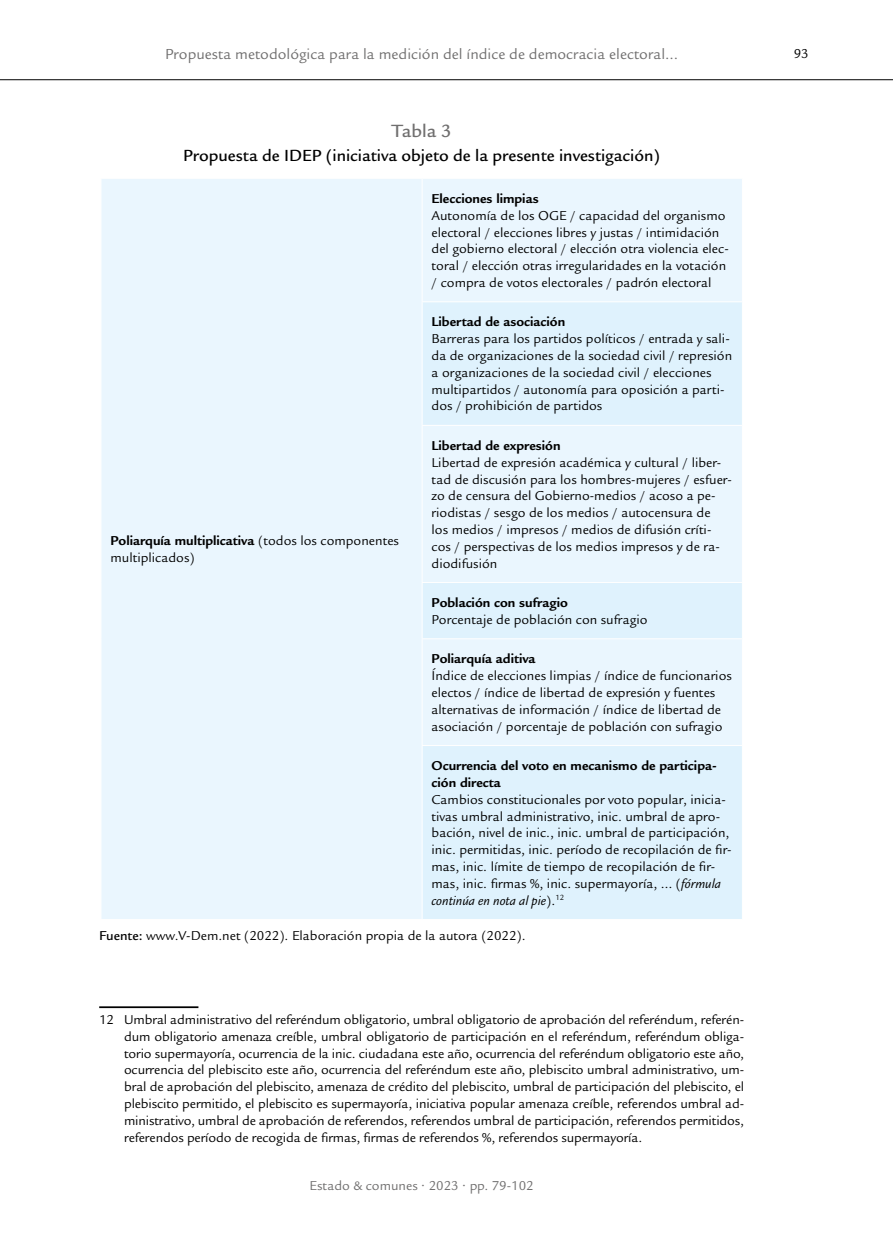
<style>
.page{position:relative;width:893px;height:1241px;background:#fff}
.page>*{position:absolute;margin:0;border:0;box-sizing:border-box;transform-origin:0 0}
.número_tabla{font:500 19.25px "Legacy Sans Std";color:#706f6f}
.título_tabla{font:500 17.5px "Legacy Sans Std";color:#000}
.t1{font:15.75px "Legacy Sans Std";color:#706f6f}
.interior_tabla_básic{font:14px/16.8px "Legacy Sans Std";color:#000}
.nota_al_pie{font:14px/16.8px "Legacy Sans Std";letter-spacing:-.01em;color:#000;text-align:justify}
.interior_tabla_básic-2{font:700 14px/16.8px "Legacy Sans Std";color:#000}
.Fuente{font:14px "Legacy Sans Std";color:#000}
.t2{font:14px "Legacy Sans Std";color:#706f6f}
.s1{font-style:italic}
.s2{font-weight:500}
.s3{font-weight:700}
</style>
<div class="page">
<hr style="left:0;top:79px;width:893px;height:1px;background:#000">
<div style="left:102px;top:179px;width:640px;height:739px;background:#eaf6fe"></div>
<svg style="left:423px;top:302px;width:319px;height:616px;background:#e3f3fd"></svg>
<hr style="left:422px;top:179px;width:1px;height:122px;background:#fff">
<hr style="left:422px;top:301px;width:321px;height:1px;background:#fff">
<hr style="left:422px;top:302px;width:1px;height:123px;background:#fff">
<hr style="left:422px;top:425px;width:321px;height:1px;background:#fff">
<hr style="left:422px;top:426px;width:1px;height:156px;background:#fff">
<hr style="left:422px;top:582px;width:321px;height:1px;background:#fff">
<hr style="left:422px;top:583px;width:1px;height:55px;background:#fff">
<hr style="left:422px;top:638px;width:321px;height:1px;background:#fff">
<hr style="left:422px;top:639px;width:1px;height:106px;background:#fff">
<hr style="left:422px;top:745px;width:321px;height:1px;background:#fff">
<hr style="left:422px;top:745px;width:1px;height:173px;background:#fff">
<hr style="left:99px;top:1006px;width:99px;height:1px;background:#000">
<p class="t1" style="left:165px;top:45px;width:515px">Propuesta metodológica para la medición del índice de democracia electoral...</p>
<p class="número_tabla" style="left:392px;top:120px;width:61px">Tabla 3</p>
<p class="título_tabla" style="left:183px;top:145px;width:478px">Propuesta de IDEP (iniciativa objeto de la presente investigación)</p>
<p class="interior_tabla_básic-2" style="left:432px;top:190px;width:109px">Elecciones limpias</p>
<p class="interior_tabla_básic" style="left:432px;top:207px;width:299px">Autonomía de los OGE / capacidad del organismo electoral / elecciones libres y justas / intimidación del gobierno electoral / elección otra violencia elec&shy;toral / elección otras irregularidades en la votación / compra de votos electorales / padrón electoral</p>
<p class="interior_tabla_básic-2" style="left:432px;top:313px;width:135px">Libertad de asociación</p>
<p class="interior_tabla_básic" style="left:432px;top:330px;width:302px">Barreras para los partidos políticos / entrada y sali&shy;da de organizaciones de la sociedad civil / represión a organizaciones de la sociedad civil / elecciones multipartidos / autonomía para oposición a parti&shy;dos / prohibición de partidos</p>
<p class="interior_tabla_básic-2" style="left:432px;top:437px;width:130px">Libertad de expresión</p>
<p class="interior_tabla_básic" style="left:432px;top:454px;width:302px">Libertad de expresión académica y cultural / liber&shy;tad de discusión para los hombres-mujeres / esfuer&shy;zo de censura del Gobierno-medios / acoso a pe&shy;riodistas / sesgo de los medios / autocensura de<br>los medios / impresos / medios de difusión críti&shy;cos / perspectivas de los medios impresos y de ra&shy;diodifusión</p>
<p class="interior_tabla_básic-2" style="left:432px;top:594px;width:138px">Población con sufragio</p>
<p class="interior_tabla_básic" style="left:432px;top:611px;width:218px">Porcentaje de población con sufragio</p>
<p class="interior_tabla_básic-2" style="left:432px;top:650px;width:106px">Poliarquía aditiva</p>
<p class="interior_tabla_básic" style="left:432px;top:667px;width:302px">Índice de elecciones limpias / índice de funcionarios electos / índice de libertad de expresión y fuentes alternativas de información / índice de libertad de asociación / porcentaje de población con sufragio</p>
<p class="interior_tabla_básic-2" style="left:432px;top:757px;width:287px">Ocurrencia del voto en mecanismo de participa&shy;ción directa</p>
<p class="interior_tabla_básic" style="left:432px;top:791px;width:302px">Cambios constitucionales por voto popular, inicia&shy;tivas umbral administrativo, inic. umbral de apro&shy;bación, nivel de inic., inic. umbral de participación, inic. permitidas, inic. período de recopilación de fir&shy;mas, inic. límite de tiempo de recopilación de fir&shy;mas, inic. firmas %, inic. supermayoría, … (<span class="s1">fórmula continúa en nota al pie</span>).<sup>12</sup></p>
<p class="Fuente" style="left:99px;top:927px;width:428px"><span class="s2">Fuente:</span> www.V-Dem.net (2022). Elaboración propia de la autora (2022).</p>
<p class="interior_tabla_básic" style="left:110px;top:532px;width:290px"><span class="s3">Poliarquía multiplicativa</span> (todos los componentes multiplicados)</p>
<p class="nota_al_pie" style="left:124px;top:1011px;width:622px;text-indent:-25px">12 Umbral administrativo del referéndum obligatorio, umbral obligatorio de aprobación del referéndum, referén&shy;dum obligatorio amenaza creíble, umbral obligatorio de participación en el referéndum, referéndum obliga&shy;torio supermayoría, ocurrencia de la inic. ciudadana este año, ocurrencia del referéndum obligatorio este año, ocurrencia del plebiscito este año, ocurrencia del referéndum este año, plebiscito umbral administrativo, um&shy;bral de aprobación del plebiscito, amenaza de crédito del plebiscito, umbral de participación del plebiscito, el plebiscito permitido, el plebiscito es supermayoría, iniciativa popular amenaza creíble, referendos umbral ad&shy;ministrativo, umbral de aprobación de referendos, referendos umbral de participación, referendos permitidos, referendos período de recogida de firmas, firmas de referendos %, referendos supermayoría.</p>
<p class="t2" style="left:310px;top:1177px;width:226px">Estado &amp; comunes • 2023 • pp. 79-102</p>
<p class="nota_al_pie" style="left:794px;top:45px;width:17px">93</p>
</div>
